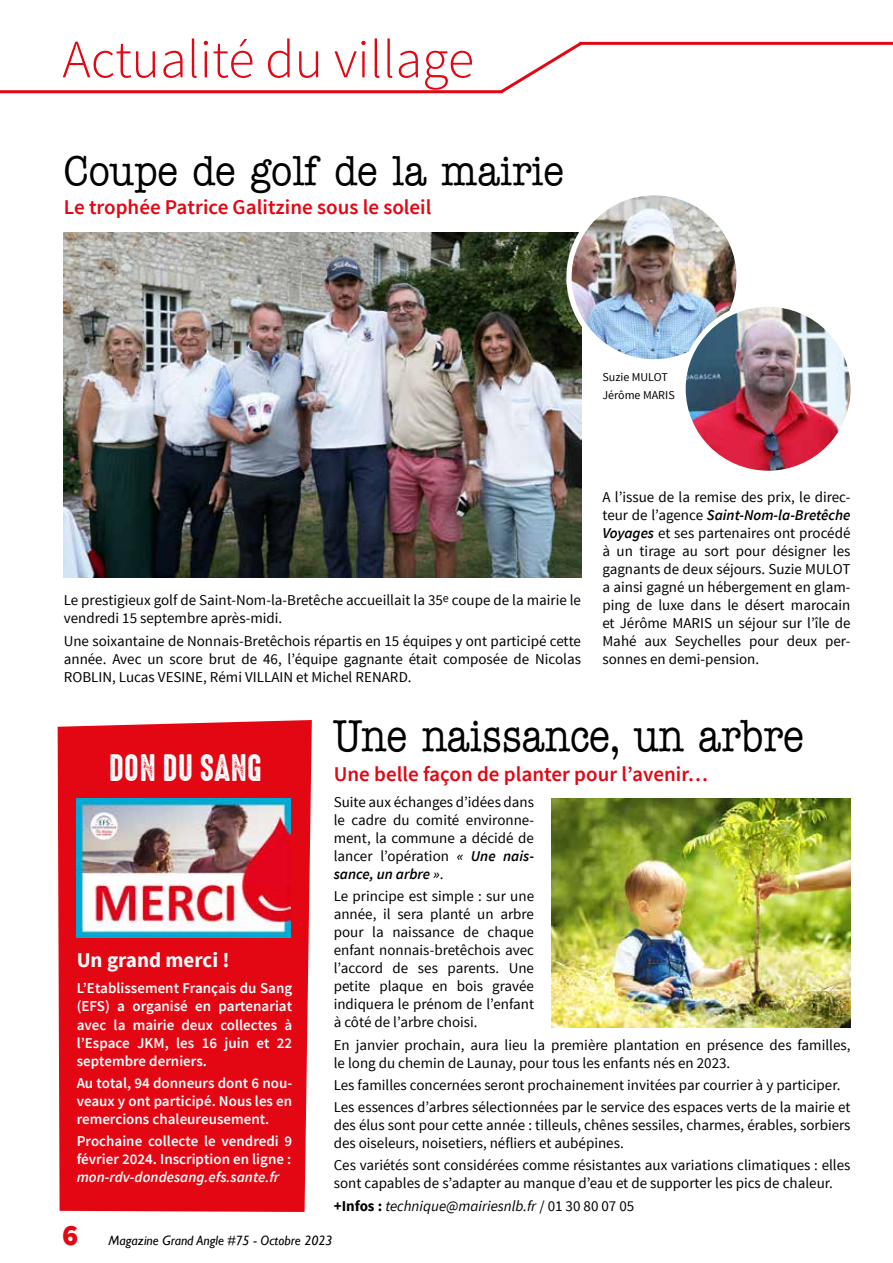
<style>
.page{position:relative;width:893px;height:1263px;background:#fff}
.page>*{position:absolute;margin:0;border:0;box-sizing:border-box;transform-origin:0 0}
.t1{font:300 54px "Source Sans Pro";color:#e30613}
.t2{font:500 45px "American Typewriter Std";color:#000;scale:.85 1}
.t3{font:500 42px "American Typewriter Std";color:#000;scale:.9 1}
.t4{font:34.5px "High Voltage Rough";color:#fff}
.t5{font:900 30px "Source Sans Pro";color:#e30613}
.t6{font:600 21px "Source Sans Pro";color:#e30613}
.t7{font:700 21px "Source Sans Pro";color:#fff}
.t8{font:15px/18px "Source Sans Pro";color:#000}
.t9{font:600 15px/18px "Source Sans Pro";color:#fff;text-align:justify}
.t10{font:italic 15px "Source Sans Pro";color:#000}
.t11{font:italic 600 15px "Source Sans Pro";color:#fff}
.t12{font:italic 13.5px "Gill Sans";color:#000}
.t13{font:12px/18.6px "Source Sans Pro";color:#000}
.s1{font-weight:600;font-style:italic}
.s2{font-weight:700;font-style:normal}
.s3{font-style:normal}
</style>
<div class="page">
<hr style="left:579px;top:42px;width:314px;height:3px;background:#e30613">
<hr style="left:0;top:90px;width:503px;height:3px;background:#e30613">
<svg style="left:497px;top:41px;width:89px;height:53px"></svg>
<div style="left:58px;top:720px;width:254px;height:492px;background:#e30613"></div>
<img style="left:77px;top:799px;width:214px;height:138px">
<img style="left:64px;top:233px;width:517px;height:345px">
<img style="left:569px;top:196px;width:167px;height:166px">
<div style="left:566px;top:190px;width:176px;height:174px;border:5px solid #fff;border-radius:50%"></div>
<img style="left:683px;top:304px;width:167px;height:166px">
<div style="left:680px;top:302px;width:176px;height:174px;border:5px solid #fff;border-radius:50%"></div>
<img style="left:551px;top:798px;width:299px;height:229px">
<h1 class="t1" style="left:62px;top:27px;width:413px">Actualité du village</h1>
<h3 class="t3" style="left:64px;top:148px;width:557px">Coupe de golf de la mairie</h3>
<h3 class="t6" style="left:64px;top:194px;width:369px">Le trophée Patrice Galitzine sous le soleil</h3>
<p class="t13" style="left:602px;top:367px;width:74px">Suzie MULOT<br>Jérôme MARIS</p>
<p class="t8" style="left:64px;top:592px;width:519px">Le prestigieux golf de Saint-Nom-la-Bretêche accueillait la 35<sup>e</sup> coupe de la mairie le vendredi 15 septembre après-midi.</p>
<p class="t8" style="left:64px;top:632px;width:519px;text-align:justify">Une soixantaine de Nonnais-Bretêchois répartis en 15 équipes y ont participé cette année. Avec un score brut de 46, l’équipe gagnante était composée de Nicolas ROBLIN, Lucas VESINE, Rémi VILLAIN et Michel RENARD.</p>
<p class="t8" style="left:602px;top:488px;width:250px;text-align:justify">A l’issue de la remise des prix, le direc&shy;teur de l’agence <span class="s1">Saint-Nom-la-Bretêche Voyages</span> et ses partenaires ont procédé à un tirage au sort pour désigner les gagnants de deux séjours. Suzie MULOT a ainsi gagné un hébergement en glam&shy;ping de luxe dans le désert marocain et Jérôme MARIS un séjour sur l’île de Mahé aux Seychelles pour deux per&shy;sonnes en demi-pension.</p>
<h3 class="t4" style="left:109px;top:749px;width:155px">DON DU SANG</h3>
<h3 class="t7" style="left:77px;top:946px;width:155px">Un grand merci !</h3>
<p class="t9" style="left:77px;top:980px;width:217px">L’Etablissement Français du Sang (EFS) a organisé en partenariat avec la mairie deux collectes à l’Espace JKM, les 16 juin et 22 septembre derniers.</p>
<p class="t9" style="left:77px;top:1074px;width:217px">Au total, 94 donneurs dont 6 nou&shy;veaux y ont participé. Nous les en remercions chaleureusement.</p>
<p class="t9" style="left:77px;top:1132px;width:217px">Prochaine collecte le vendredi 9 février 2024. Inscription en ligne :</p>
<p class="t11" style="left:77px;top:1167px;width:204px">mon-rdv-dondesang.efs.sante.fr</p>
<h2 class="t2" style="left:334px;top:711px;width:555px">Une naissance, un arbre</h2>
<h3 class="t6" style="left:334px;top:760px;width:376px">Une belle façon de planter pour l’avenir…</h3>
<p class="t8" style="left:334px;top:793px;width:202px;text-align:justify">Suite aux échanges d’idées dans le cadre du comité environne&shy;ment, la commune a décidé de lancer l’opération <span class="s1">« Une nais&shy;sance, un arbre »</span>.</p>
<p class="t8" style="left:334px;top:888px;width:202px;text-align:justify">Le principe est simple : sur une année, il sera planté un arbre pour la naissance de chaque enfant nonnais-bretêchois avec l’accord de ses parents. Une petite plaque en bois gravée indiquera le prénom de l’enfant à côté de l’arbre choisi.</p>
<p class="t8" style="left:334px;top:1036px;width:518px">En janvier prochain, aura lieu la première plantation en présence des familles, le long du chemin de Launay, pour tous les enfants nés en 2023.</p>
<p class="t8" style="left:334px;top:1074px;width:518px;line-height:22.2px">Les familles concernées seront prochainement invitées par courrier à y participer.<br>Les essences d’arbres sélectionnées par le service des espaces verts de la mairie et</p>
<p class="t8" style="left:334px;top:1116px;width:518px">des élus sont pour cette année : tilleuls, chênes sessiles, charmes, érables, sorbiers des oiseleurs, noisetiers, néfliers et aubépines.</p>
<p class="t8" style="left:334px;top:1157px;width:518px">Ces variétés sont considérées comme résistantes aux variations climatiques : elles sont capables de s’adapter au manque d’eau et de supporter les pics de chaleur.</p>
<p class="t10" style="left:334px;top:1196px;width:302px"><span class="s2">+Infos :</span> technique@mairiesnlb.fr <span class="s3">/ 01 30 80 07 05</span></p>
<h3 class="t5" style="left:62px;top:1216px;width:18px">6</h3>
<p class="t12" style="left:108px;top:1233px;width:226px">Magazine Grand Angle #75 - Octobre 2023</p>
</div>
